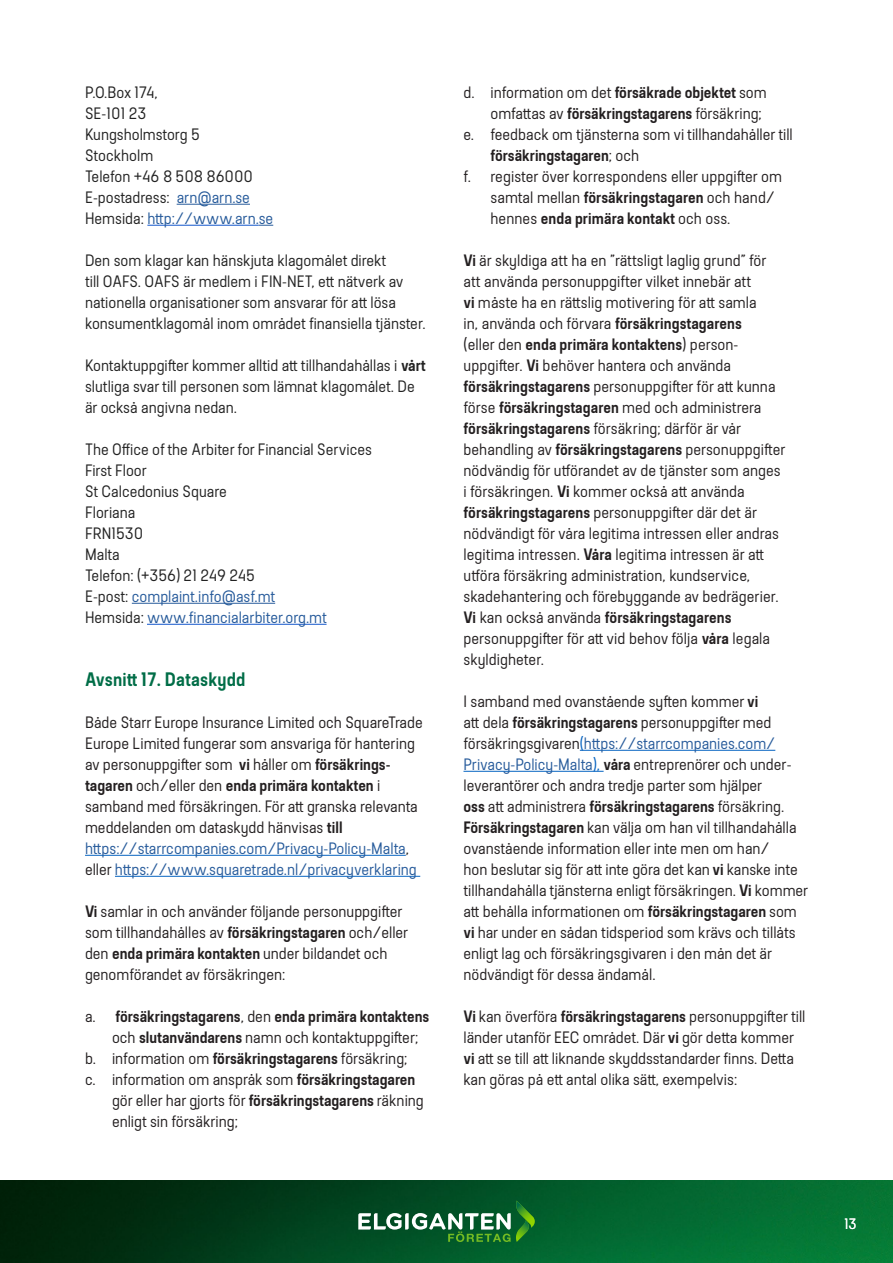
<style>
.page{position:relative;width:893px;height:1263px;background:#fff}
.page>*{position:absolute;margin:0;border:0;box-sizing:border-box;transform-origin:0 0}
.t1{font:600 19.5px "Elkjop Bodytext";letter-spacing:.01em;color:#006d47}
.t2{font:16.5px/21px "Elkjop Bodytext";color:#231f20}
.t3{font:16.5px/21px "Elkjop Bodytext";color:#222}
.t4{font:600 16.5px "Elkjop Bodytext";color:#231f20}
.t5{font:15px "Elkjop Bodytext";color:#fff}
.s1{color:#275b9b}
.s2{font-weight:600}
.s3{font-weight:400}
.s4{color:#0563c1}
</style>
<div class="page">
<img style="left:0;top:1180px;width:893px;height:83px">
<svg style="left:358px;top:1200px;width:177px;height:42px;background:#327549"></svg>
<hr style="left:177px;top:204px;width:73px;height:1px;background:#275b9b">
<hr style="left:147px;top:225px;width:112px;height:1px;background:#15c">
<svg style="left:259px;top:225px;width:14px;height:1px"></svg>
<hr style="left:132px;top:603px;width:143px;height:1px;background:#275b9b">
<hr style="left:147px;top:624px;width:180px;height:1px;background:#15c">
<hr style="left:85px;top:855px;width:321px;height:1px;background:#0563c1">
<hr style="left:115px;top:876px;width:305px;height:1px;background:#0563c1">
<hr style="left:580px;top:750px;width:195px;height:1px;background:#0563c1">
<hr style="left:463px;top:771px;width:141px;height:1px;background:#0563c1">
<p class="t3" style="left:85px;top:82px;width:190px">P.O.Box 174,<br>SE-101 23<br>Kungsholmstorg 5<br>Stockholm<br>Telefon +46 8 508 86000<br>E-postadress: <span class="s1">arn@arn.se<br></span>Hemsida: <span class="s1">http://www.arn.se</span></p>
<p class="t3" style="left:85px;top:250px;width:342px">Den som klagar kan hänskjuta klagomålet direkt<br>till OAFS. OAFS är medlem i FIN-NET, ett nätverk av nationella organisationer som ansvarar för att lösa konsumentklagomål inom området finansiella tjänster.</p>
<p class="t3" style="left:85px;top:355px;width:342px">Kontaktuppgifter kommer alltid att tillhandahållas i <span class="s2">vårt </span>slutliga svar till personen som lämnat klagomålet. De är också angivna nedan.</p>
<p class="t3" style="left:85px;top:439px;width:288px">The Office of the Arbiter for Financial Services<br>First Floor<br>St Calcedonius Square<br>Floriana<br>FRN1530<br>Malta<br>Telefon: (+356) 21 249 245<br>E-post: <span class="s1">complaint.info@asf.mt<br></span>Hemsida: <span class="s1">www.financialarbiter.org.mt</span></p>
<p class="t1" style="left:85px;top:668px;width:162px">Avsnitt 17. Dataskydd</p>
<p class="t2" style="left:85px;top:712px;width:339px">Både Starr Europe Insurance Limited och SquareTrade Europe Limited fungerar som ansvariga för hantering av personuppgifter som <span class="s2">vi</span> håller om <span class="s2">försäkrings&shy;tagaren</span> och/eller den <span class="s2">enda primära kontakten</span> i samband med försäkringen. För att granska relevanta meddelanden om dataskydd hänvisas <span class="s2">till </span><span class="s1">https://starrcompanies.com/Privacy-Policy-Malta</span>, eller <span class="s1">https://www.squaretrade.nl/privacyverklaring</span></p>
<p class="t2" style="left:85px;top:901px;width:325px"><span class="s2">Vi</span> samlar in och använder följande personuppgifter som tillhandahålles av <span class="s2">försäkringstagaren</span> och/eller den <span class="s2">enda primära kontakten</span> under bildandet och genomförandet av försäkringen:</p>
<p class="t4" style="left:85px;top:1007px;width:346px"><span class="s3">a.</span> försäkringstagarens<span class="s3">, den</span> enda primära kontaktens</p>
<p class="t2" style="left:112px;top:1027px;width:308px">och <span class="s2">slutanvändarens</span> namn och kontaktuppgifter;</p>
<p class="t2" style="left:85px;top:1048px;width:324px">b. information om <span class="s2">försäkringstagarens</span> försäkring;</p>
<p class="t2" style="left:85px;top:1069px;width:332px">c. information om anspråk som <span class="s2">försäkringstagaren</span></p>
<p class="t2" style="left:112px;top:1090px;width:313px">gör eller har gjorts för <span class="s2">försäkringstagarens</span> räkning</p>
<p class="t2" style="left:112px;top:1111px;width:127px">enligt sin försäkring;</p>
<p class="t2" style="left:463px;top:82px;width:305px">d. information om det <span class="s2">försäkrade objektet</span> som</p>
<p class="t2" style="left:490px;top:103px;width:273px">omfattas av <span class="s2">försäkringstagarens</span> försäkring;</p>
<p class="t2" style="left:463px;top:124px;width:331px">e. feedback om tjänsterna som vi tillhandahåller till</p>
<p class="t4" style="left:490px;top:146px;width:150px">försäkringstagaren<span class="s3">; och</span></p>
<p class="t2" style="left:463px;top:166px;width:320px">f. register över korrespondens eller uppgifter om</p>
<p class="t2" style="left:490px;top:187px;width:286px">samtal mellan <span class="s2">försäkringstagaren</span> och hand/</p>
<p class="t4" style="left:490px;top:209px;width:241px"><span class="s3">hennes</span> enda primära kontakt <span class="s3">och oss.</span></p>
<p class="t2" style="left:463px;top:250px;width:324px"><span class="s2">Vi</span> är skyldiga att ha en ”rättsligt laglig grund” för att använda personuppgifter vilket innebär att<br><span class="s2">vi</span> måste ha en rättslig motivering för att samla<br>in, använda och förvara <span class="s2">försäkringstagarens<br></span>(eller den <span class="s2">enda primära kontaktens</span>) person&shy;uppgifter. <span class="s2">Vi</span> behöver hantera och använda <span class="s2">försäkringstagarens</span> personuppgifter för att kunna förse <span class="s2">försäkringstagaren</span> med och administrera <span class="s2">försäkringstagarens</span> försäkring; därför är vår behandling av <span class="s2">försäkringstagarens</span> personuppgifter nödvändig för utförandet av de tjänster som anges i försäkringen. <span class="s2">Vi</span> kommer också att använda <span class="s2">försäkringstagarens</span> personuppgifter där det är nödvändigt för våra legitima intressen eller andras legitima intressen. <span class="s2">Våra</span> legitima intressen är att utföra försäkring administration, kundservice, skadehantering och förebyggande av bedrägerier.<br><span class="s2">Vi</span> kan också använda <span class="s2">försäkringstagarens </span>personuppgifter för att vid behov följa <span class="s2">våra</span> legala skyldigheter.</p>
<p class="t2" style="left:463px;top:691px;width:346px">I samband med ovanstående syften kommer <span class="s2">vi<br></span>att dela <span class="s2">försäkringstagarens</span> personuppgifter med försäkringsgivaren<span class="s4">(</span><span class="s1">https://starrcompanies.com/ Privacy-Policy-Malta</span><span class="s4">),</span> <span class="s2">våra</span> entreprenörer och under&shy;leverantörer och andra tredje parter som hjälper<br><span class="s2">oss</span> att administrera <span class="s2">försäkringstagarens</span> försäkring.<br><span class="s2">Försäkringstagaren</span> kan välja om han vil tillhandahålla ovanstående information eller inte men om han/<br>hon beslutar sig för att inte göra det kan <span class="s2">vi</span> kanske inte tillhandahålla tjänsterna enligt försäkringen. <span class="s2">Vi</span> kommer att behålla informationen om <span class="s2">försäkringstagaren</span> som <span class="s2">vi</span> har under en sådan tidsperiod som krävs och tillåts enligt lag och försäkringsgivaren i den mån det är nödvändigt för dessa ändamål.</p>
<p class="t2" style="left:463px;top:1006px;width:343px"><span class="s2">Vi</span> kan överföra <span class="s2">försäkringstagarens</span> personuppgifter till länder utanför EEC området. Där <span class="s2">vi</span> gör detta kommer <span class="s2">vi</span> att se till att liknande skyddsstandarder finns. Detta kan göras på ett antal olika sätt, exempelvis:</p>
<p class="t5" style="left:844px;top:1216px;width:14px">13</p>
</div>
